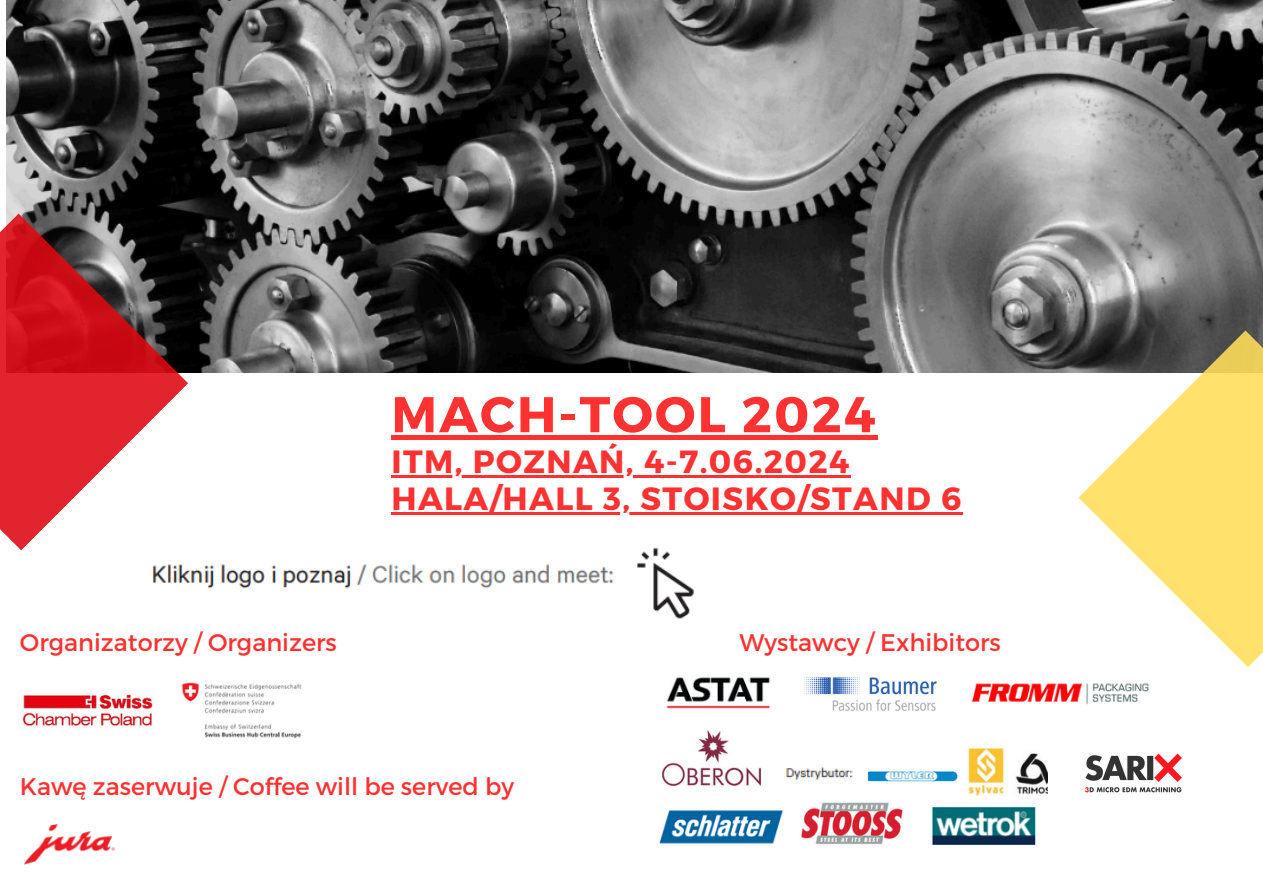
<style>
.page{position:relative;width:1263px;height:894px;background:#fff}
.page>*{position:absolute;margin:0;border:0;box-sizing:border-box;transform-origin:0 0}
.t1{font:700 50.1px "Montserrat";letter-spacing:.045em;color:#ff3131}
.t2{font:700 32.1px "Montserrat";letter-spacing:.045em;color:#ff3131}
.t3{font:24px "Montserrat";color:#ff3131}
</style>
<div class="page">
<img style="left:6px;top:0;width:1257px;height:372px">
<svg style="left:1078px;top:330px;width:185px;height:337px;fill:#ffe16b"></svg>
<img style="left:152px;top:547px;width:542px;height:72px">
<img style="left:22px;top:694px;width:131px;height:32px">
<img style="left:181px;top:682px;width:121px;height:57px">
<img style="left:24px;top:824px;width:91px;height:41px">
<img style="left:666px;top:677px;width:104px;height:32px">
<img style="left:803px;top:677px;width:134px;height:34px">
<img style="left:971px;top:683px;width:178px;height:22px">
<img style="left:662px;top:730px;width:98px;height:55px">
<img style="left:786px;top:766px;width:67px;height:14px">
<img style="left:868px;top:748px;width:179px;height:48px">
<img style="left:659px;top:810px;width:124px;height:34px">
<img style="left:801px;top:802px;width:102px;height:43px">
<img style="left:931px;top:807px;width:105px;height:38px">
<svg style="left:0;top:213px;width:188px;height:337px"></svg>
<div style="left:391px;top:435px;width:487px;height:5px;background:#ff3131"></div>
<hr style="left:391px;top:475px;width:460px;height:2px;background:#ff3131">
<hr style="left:391px;top:512px;width:572px;height:2px;background:#ff3131">
<img style="left:1085px;top:753px;width:97px;height:40px">
<p class="t3" style="left:20px;top:626px;width:318px">Organizatorzy / Organizers</p>
<p class="t1" style="left:391px;top:382px;width:486px">MACH-TOOL 2024</p>
<p class="t2" style="left:391px;top:440px;width:460px">ITM, POZNAŃ, 4-7.06.2024</p>
<p class="t2" style="left:391px;top:477px;width:571px">HALA/HALL 3, STOISKO/STAND 6</p>
<p class="t3" style="left:739px;top:626px;width:263px">Wystawcy / Exhibitors</p>
<p class="t3" style="left:20px;top:770px;width:496px">Kawę zaserwuje / Coffee will be served by</p>
</div>
